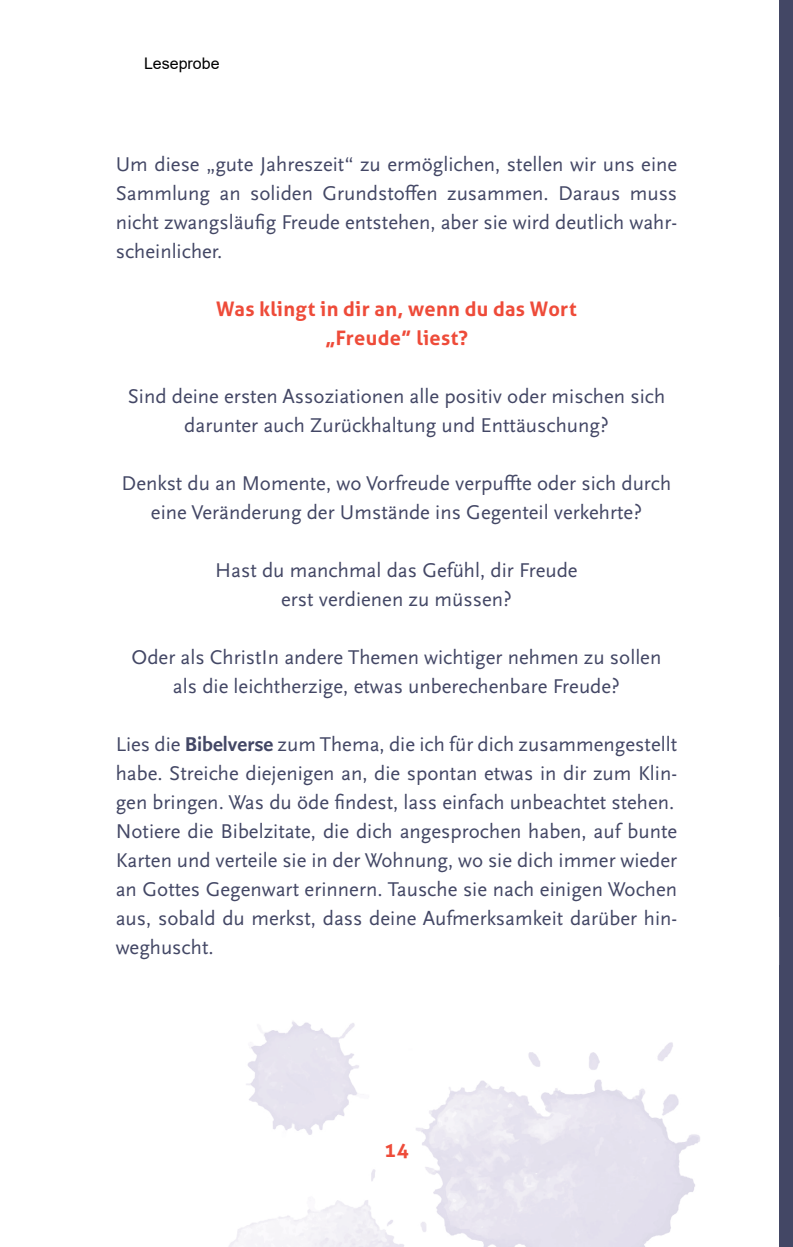
<style>
.page{position:relative;width:793px;height:1247px;background:#fff}
.page>*{position:absolute;margin:0;border:0;box-sizing:border-box;transform-origin:0 0}
.t1{font:20.8px/29px "Scala Sans Pro";color:#434765;text-align:center}
.t2{font:700 20px/29px "Aller";letter-spacing:.015em;color:#ee4b39;text-align:center}
.t3{font:16px "Arial";color:#000}
.s1{font-weight:700}
</style>
<div class="page">
<div style="left:779px;top:0;width:14px;height:1246px;background:#434765"></div>
<img style="left:229px;top:1021px;width:471px;height:225px">
<svg style="left:779px;top:917px;width:14px;height:330px"></svg>
<p class="t3" style="left:144px;top:52px;width:77px">Leseprobe</p>
<p class="t1" style="left:116px;top:149px;width:563px;text-align:justify">Um diese „gute Jahreszeit“ zu ermöglichen, stellen wir uns eine Sammlung an soliden Grundstoffen zusammen. Daraus muss nicht zwangsläufig Freude entstehen, aber sie wird deutlich wahr&shy;scheinlicher.</p>
<p class="t2" style="left:216px;top:294px;width:362px">Was klingt in dir an, wenn du das Wort „Freude” liest?</p>
<p class="t1" style="left:128px;top:381px;width:539px">Sind deine ersten Assoziationen alle positiv oder mischen sich darunter auch Zurückhaltung und Enttäuschung?</p>
<p class="t1" style="left:122px;top:468px;width:551px">Denkst du an Momente, wo Vorfreude verpuffte oder sich durch eine Veränderung der Umstände ins Gegenteil verkehrte?</p>
<p class="t1" style="left:215px;top:555px;width:364px">Hast du manchmal das Gefühl, dir Freude erst verdienen zu müssen?</p>
<p class="t1" style="left:131px;top:642px;width:531px">Oder als ChristIn andere Themen wichtiger nehmen zu sollen als die leichtherzige, etwas unberechenbare Freude?</p>
<p class="t1" style="left:116px;top:729px;width:563px;text-align:left">Lies die <span class="s1">Bibelverse</span> zum Thema, die ich für dich zusammengestellt habe. Streiche diejenigen an, die spontan etwas in dir zum Klin&shy;gen bringen. Was du öde findest, lass einfach unbeachtet stehen.<br>Notiere die Bibelzitate, die dich angesprochen haben, auf bunte Karten und verteile sie in der Wohnung, wo sie dich immer wieder an Gottes Gegenwart erinnern. Tausche sie nach einigen Wochen aus, sobald du merkst, dass deine Aufmerksamkeit darüber hin&shy;weghuscht.</p>
<p class="t2" style="left:384px;top:1135px;width:26px">14</p>
</div>
